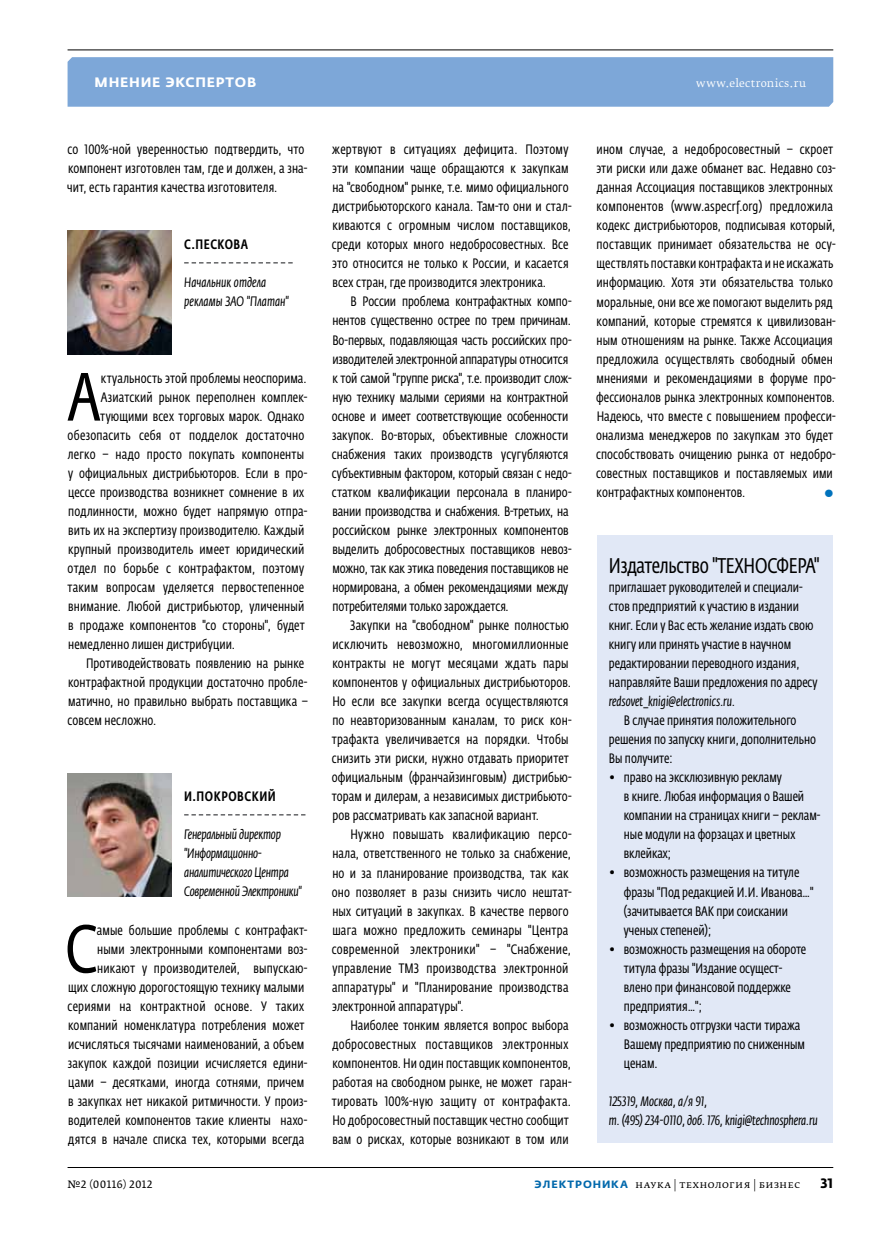
<style>
.page{position:relative;width:881px;height:1234px;background:#fff}
.page>*{position:absolute;margin:0;border:0;box-sizing:border-box;transform-origin:0 0}
.t1{font:67.35px "Fedra Sans Cond Pro";color:#000}
.t2{font:21px "Fedra Sans Cond Pro";letter-spacing:-.01em;color:#000}
.t3{font:13.5px/19px "Fedra Sans Cond Pro";letter-spacing:.005em;color:#000}
.t4{font:italic 13.5px/19px "Fedra Sans Cond Pro";letter-spacing:-.01em;color:#000}
.t5{font:500 13.5px "Fedra Sans Cond Pro";letter-spacing:.035em;color:#000}
.t6{font:700 13.5px "Fedra Sans Alt Pro";letter-spacing:.055em;color:#fff}
.t7{font:700 13.5px "Fedra Sans Pro";color:#000}
.t8{font:13.5px "Fedra Serif B Pro";color:#0072bc}
.t9{font:10.5px "Fedra Serif B Pro";letter-spacing:.025em;color:#000}
.t10{font:10.5px "Fedra Serif B Pro";letter-spacing:.03em;color:#fff}
.t11{font:10.5px "Fedra Serif A Pro";letter-spacing:.03em;color:#000}
.s1{font-family:"Fedra Sans Alt Pro";font-weight:700;color:#0068ac}
</style>
<div class="page">
<div style="left:67px;top:57px;width:765px;height:50px;background:#7da7d8"></div>
<hr style="left:67px;top:49px;width:765px;height:1px;background:#000">
<hr style="left:68px;top:1166px;width:764px;height:1px;background:#000">
<div style="left:596px;top:535px;width:236px;height:607px;background:#e1e8f6"></div>
<img style="left:68px;top:230px;width:103px;height:124px">
<svg style="left:184px;top:262px;width:108px;height:1px"></svg>
<img style="left:68px;top:773px;width:103px;height:123px">
<svg style="left:184px;top:814px;width:121px;height:1px"></svg>
<p class="t6" style="left:95px;top:74px;width:163px">Мнение экспертов</p>
<p class="t10" style="left:696px;top:77px;width:111px">www.electronics.ru</p>
<p class="t3" style="left:67px;top:140px;width:241px">со 100%-ной уверенностью подтвердить, что компонент изготовлен там, где и должен, а зна&shy;чит, есть гарантия качества изготовителя.</p>
<p class="t5" style="left:184px;top:236px;width:58px">С.Пескова</p>
<p class="t4" style="left:184px;top:273px;width:106px">Начальник отдела рекламы ЗАО "Платан"</p>
<h1 class="t1" style="left:68px;top:357px;width:34px">А</h1>
<p class="t3" style="left:101px;top:368px;width:207px">ктуальность этой проблемы неоспорима.</p>
<p class="t3" style="left:101px;top:387px;width:208px">Азиатский рынок переполнен комплек-</p>
<p class="t3" style="left:100px;top:406px;width:206px">тующими всех торговых марок. Однако</p>
<p class="t3" style="left:68px;top:425px;width:238px">обезопасить себя от подделок достаточно</p>
<p class="t3" style="left:68px;top:444px;width:238px">легко – надо просто покупать компоненты</p>
<p class="t3" style="left:68px;top:463px;width:240px">у официальных дистрибьюторов. Если в про-</p>
<p class="t3" style="left:68px;top:482px;width:237px">цессе производства возникнет сомнение в их</p>
<p class="t3" style="left:68px;top:501px;width:240px">подлинности, можно будет напрямую отпра-</p>
<p class="t3" style="left:68px;top:520px;width:237px">вить их на экспертизу производителю. Каждый</p>
<p class="t3" style="left:68px;top:539px;width:237px">крупный производитель имеет юридический</p>
<p class="t3" style="left:68px;top:558px;width:238px">отдел по борьбе с контрафактом, поэтому</p>
<p class="t3" style="left:67px;top:578px;width:238px">таким вопросам уделяется первостепенное</p>
<p class="t3" style="left:68px;top:597px;width:237px">внимание. Любой дистрибьютор, уличенный</p>
<p class="t3" style="left:68px;top:616px;width:238px">в продаже компонентов "со стороны", будет</p>
<p class="t3" style="left:68px;top:635px;width:168px">немедленно лишен дистрибуции.</p>
<p class="t3" style="left:86px;top:654px;width:219px">Противодействовать появлению на рынке</p>
<p class="t3" style="left:68px;top:673px;width:240px">контрафактной продукции достаточно пробле-</p>
<p class="t3" style="left:68px;top:692px;width:241px">матично, но правильно выбрать поставщика –</p>
<p class="t3" style="left:68px;top:711px;width:90px">совсем несложно.</p>
<p class="t5" style="left:184px;top:788px;width:93px">И.Покровский</p>
<p class="t4" style="left:184px;top:825px;width:119px">Генеральный директор "Информационно&shy;аналитического Центра<br>Современной Электроники"</p>
<p class="t3" style="left:68px;top:920px;width:241px;text-align:right">амые большие проблемы с контрафакт&shy;ными электронными компонентами воз&shy;никают у производителей, выпускаю-<br>щих сложную дорогостоящую технику малыми сериями на контрактной основе. У таких компаний номенклатура потребления может исчисляться тысячами наименований, а объем закупок каждой позиции исчисляется едини&shy;цами – десятками, иногда сотнями, причем в закупках нет никакой ритмичности. У произ&shy;водителей компонентов такие клиенты нахо&shy;дятся в начале списка тех, которыми всегда</p>
<h1 class="t1" style="left:65px;top:908px;width:33px">С</h1>
<p class="t3" style="left:332px;top:140px;width:241px">жертвуют в ситуациях дефицита. Поэтому эти компании чаще обращаются к закупкам на "свободном" рынке, т.е. мимо официального дистрибьюторского канала. Там-то они и стал&shy;киваются с огромным числом поставщиков, среди которых много недобросовестных. Все это относится не только к России, и касается всех стран, где производится электроника.</p>
<p class="t3" style="left:332px;top:292px;width:241px;text-indent:19px">В России проблема контрафактных компо&shy;нентов существенно острее по трем причинам.<br>Во-первых, подавляющая часть российских про&shy;изводителей электронной аппаратуры относится к той самой "группе риска", т.е. производит слож&shy;ную технику малыми сериями на контрактной основе и имеет соответствующие особенности закупок. Во-вторых, объективные сложности снабжения таких производств усугубляются субъективным фактором, который связан с недо&shy;статком квалификации персонала в планиро&shy;вании производства и снабжения. В-третьих, на российском рынке электронных компонентов выделить добросовестных поставщиков невоз&shy;можно, так как этика поведения поставщиков не нормирована, а обмен рекомендациями между потребителями только зарождается.</p>
<p class="t3" style="left:331px;top:616px;width:241px;text-indent:18px">Закупки на "свободном" рынке полностью исключить невозможно, многомиллионные контракты не могут месяцами ждать пары компонентов у официальных дистрибьюторов.<br>Но если все закупки всегда осуществляются по неавторизованным каналам, то риск кон&shy;трафакта увеличивается на порядки. Чтобы снизить эти риски, нужно отдавать приоритет официальным (франчайзинговым) дистрибью&shy;торам и дилерам, а независимых дистрибьюто&shy;ров рассматривать как запасной вариант.</p>
<p class="t3" style="left:332px;top:825px;width:241px;text-indent:19px">Нужно повышать квалификацию персо&shy;нала, ответственного не только за снабжение, но и за планирование производства, так как оно позволяет в разы снизить число нештат&shy;ных ситуаций в закупках. В качестве первого шага можно предложить семинары "Центра современной электроники" – "Снабжение, управление ТМЗ производства электронной аппаратуры" и "Планирование производства электронной аппаратуры".</p>
<p class="t3" style="left:331px;top:1015px;width:241px;text-indent:19px">Наиболее тонким является вопрос выбора добросовестных поставщиков электронных компонентов. Ни один поставщик компонентов, работая на свободном рынке, не может гаран&shy;тировать 100%-ную защиту от контрафакта.<br>Но добросовестный поставщик честно сообщит вам о рисках, которые возникают в том или</p>
<p class="t3" style="left:596px;top:140px;width:241px">ином случае, а недобросовестный – скроет эти риски или даже обманет вас. Недавно соз&shy;данная Ассоциация поставщиков электронных компонентов (www.aspecrf.org) предложила кодекс дистрибьюторов, подписывая который, поставщик принимает обязательства не осу&shy;ществлять поставки контрафакта и не искажать информацию. Хотя эти обязательства только моральные, они все же помогают выделить ряд компаний, которые стремятся к цивилизован&shy;ным отношениям на рынке. Также Ассоциация предложила осуществлять свободный обмен мнениями и рекомендациями в форуме про&shy;фессионалов рынка электронных компонентов.<br>Надеюсь, что вместе с повышением професси&shy;онализма менеджеров по закупкам это будет способствовать очищению рынка от недобро&shy;совестных поставщиков и поставляемых ими контрафактных компонентов.</p>
<p class="t8" style="left:823px;top:483px;width:12px">●</p>
<h2 class="t2" style="left:608px;top:553px;width:212px">Издательство "ТЕХНОСФЕРА"</h2>
<p class="t3" style="left:608px;top:578px;width:210px">приглашает руководителей и специали&shy;стов предприятий к участию в издании книг. Если у Вас есть желание издать свою книгу или принять участие в научном редактировании переводного издания, направляйте Ваши предложения по адресу</p>
<p class="t4" style="left:608px;top:692px;width:127px">redsovet_knigi@electronics.ru.</p>
<p class="t3" style="left:608px;top:711px;width:208px;text-indent:15px">В случае принятия положительного решения по запуску книги, дополнительно<br>Вы получите:</p>
<p class="t3" style="left:623px;top:768px;width:198px;text-indent:-15px">• право на эксклюзивную рекламу<br>в книге. Любая информация о Вашей компании на страницах книги – реклам&shy;ные модули на форзацах и цветных вклейках;</p>
<p class="t3" style="left:623px;top:863px;width:191px;text-indent:-15px">• возможность размещения на титуле фразы "Под редакцией И.И. Иванова…" (зачитывается ВАК при соискании ученых степеней);</p>
<p class="t3" style="left:623px;top:939px;width:184px;text-indent:-15px">• возможность размещения на обороте титула фразы "Издание осущест&shy;влено при финансовой поддержке предприятия…";</p>
<p class="t3" style="left:623px;top:1015px;width:183px;text-indent:-15px">• возможность отгрузки части тиража<br>Вашему предприятию по сниженным ценам.</p>
<p class="t4" style="left:608px;top:1091px;width:210px">125319, Москва, а/я 91,<br>т. (495) 234-0110, доб. 176, knigi@technosphera.ru</p>
<p class="t11" style="left:67px;top:1177px;width:86px">№2 (00116) 2012</p>
<p class="t9" style="left:534px;top:1177px;width:267px"><span class="s1">ЭЛЕКТРОНИКА</span> наука | технология | бизнес</p>
<p class="t7" style="left:820px;top:1174px;width:14px">31</p>
</div>
